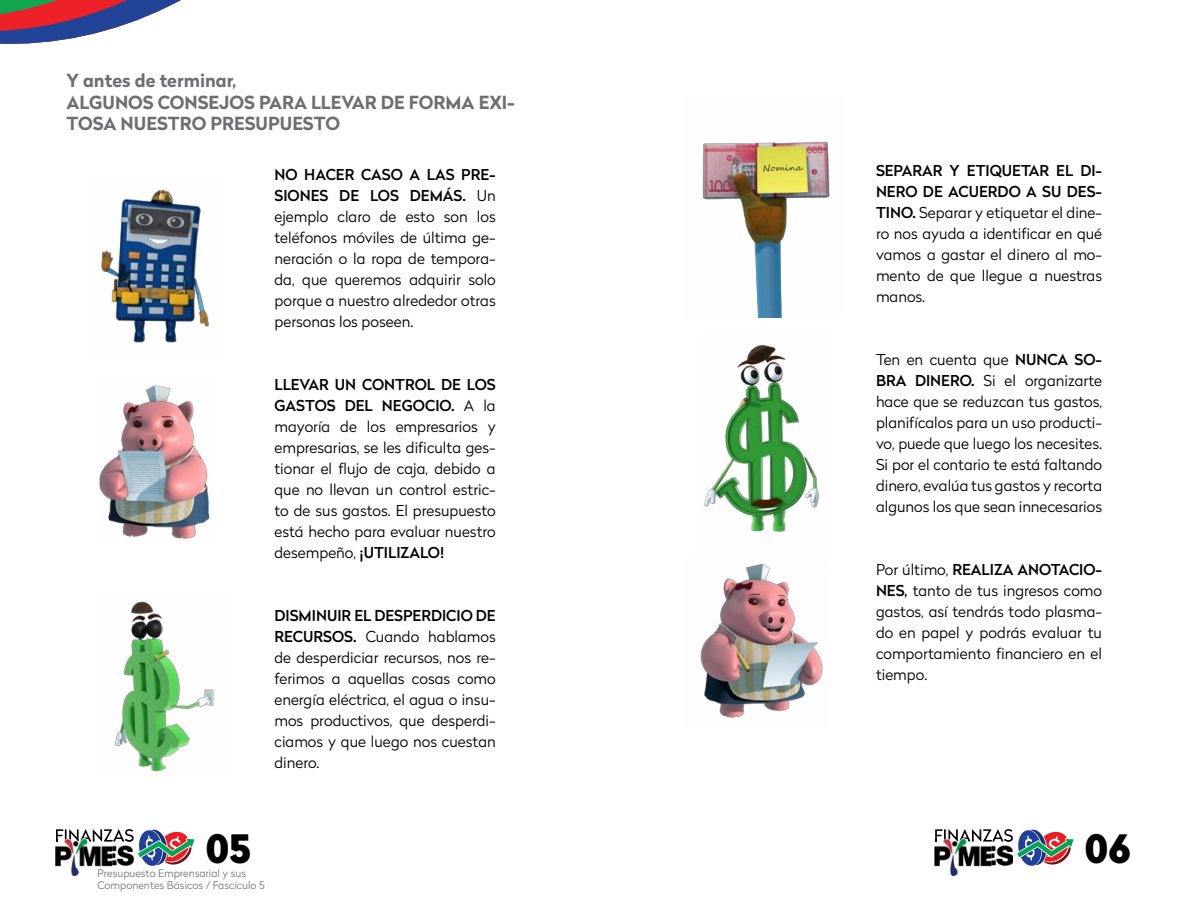
<style>
.page{position:relative;width:1188px;height:918px;background:#fff}
.page>*{position:absolute;margin:0;border:0;box-sizing:border-box;transform-origin:0 0}
.t1{font:900 39px "Radikal";color:#000}
.t2{font:700 18px/21.6px "Radikal";color:#6d6e71}
.t3{font:300 15px/21px "Radikal";color:#000;text-align:justify}
.t4{font:300 10.5px/12px "Radikal";color:#77787b}
.s1{font-weight:500}
</style>
<div class="page">
<img style="left:55px;top:846px;width:57px;height:29px">
<svg style="left:56px;top:829px;width:138px;height:37px"></svg>
<img style="left:934px;top:846px;width:57px;height:29px">
<svg style="left:935px;top:829px;width:139px;height:37px"></svg>
<svg style="left:0;top:0;width:181px;height:44px"></svg>
<img style="left:700px;top:569px;width:123px;height:149px">
<img style="left:101px;top:189px;width:108px;height:154px">
<img style="left:99px;top:385px;width:111px;height:154px">
<img style="left:704px;top:344px;width:115px;height:225px">
<img style="left:114px;top:601px;width:100px;height:171px">
<img style="left:702px;top:141px;width:128px;height:177px">
<p class="t2" style="left:66px;top:69px;width:450px">Y antes de terminar,<br>ALGUNOS CONSEJOS PARA LLEVAR DE FORMA EXI-<br>TOSA NUESTRO PRESUPUESTO</p>
<p class="t3" style="left:274px;top:164px;width:223px"><span class="s1">NO HACER CASO A LAS PRE-SIONES DE LOS DEMÁS.</span> Un ejemplo claro de esto son los teléfonos móviles de última ge&shy;neración o la ropa de tempora&shy;da, que queremos adquirir solo porque a nuestro alrededor otras personas los poseen.</p>
<p class="t3" style="left:274px;top:374px;width:223px"><span class="s1">LLEVAR UN CONTROL DE LOS GASTOS DEL NEGOCIO.</span> A la mayoría de los empresarios y empresarias, se les dificulta ges&shy;tionar el flujo de caja, debido a que no llevan un control estric&shy;to de sus gastos. El presupuesto está hecho para evaluar nuestro desempeño, <span class="s1">¡UTILIZALO!</span></p>
<p class="t3" style="left:274px;top:605px;width:223px"><span class="s1">DISMINUIR EL DESPERDICIO DE RECURSOS.</span> Cuando hablamos de desperdiciar recursos, nos re&shy;ferimos a aquellas cosas como energía eléctrica, el agua o insu&shy;mos productivos, que desperdi&shy;ciamos y que luego nos cuestan dinero.</p>
<p class="t3" style="left:876px;top:160px;width:228px"><span class="s1">SEPARAR Y ETIQUETAR EL DI-NERO DE ACUERDO A SU DES-TINO.</span> Separar y etiquetar el dine&shy;ro nos ayuda a identificar en qué vamos a gastar el dinero al mo&shy;mento de que llegue a nuestras manos.</p>
<p class="t3" style="left:876px;top:349px;width:228px">Ten en cuenta que <span class="s1">NUNCA SO-BRA DINERO.</span> Si el organizarte hace que se reduzcan tus gastos, planifícalos para un uso producti&shy;vo, puede que luego los necesites.<br>Si por el contario te está faltando dinero, evalúa tus gastos y recorta algunos los que sean innecesarios</p>
<p class="t3" style="left:876px;top:559px;width:228px">Por último, <span class="s1">REALIZA ANOTACIO-NES,</span> tanto de tus ingresos como gastos, así tendrás todo plasma&shy;do en papel y podrás evaluar tu comportamiento financiero en el tiempo.</p>
<h1 class="t1" style="left:206px;top:819px;width:47px">05</h1>
<h1 class="t1" style="left:1085px;top:819px;width:47px">06</h1>
<p class="t4" style="left:98px;top:867px;width:169px">Presupuesto Emprensarial y sus<br>Componentes Básicos / Fascículo 5</p>
</div>
